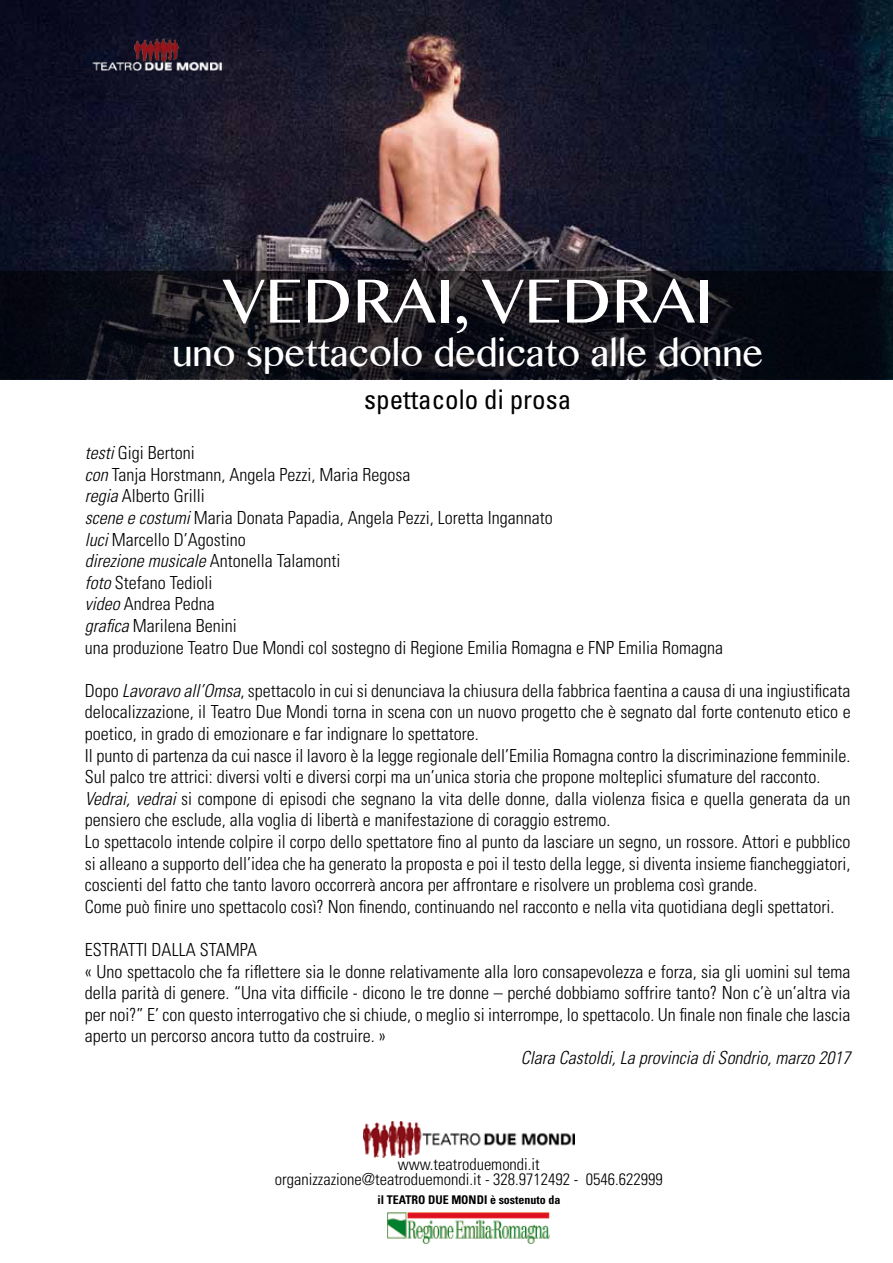
<style>
.page{position:relative;width:893px;height:1263px;background:#fff}
.page>*{position:absolute;margin:0;border:0;box-sizing:border-box;transform-origin:0 0}
.t1{font:63px "Lao MN";color:#fff}
.t2{font:36px "Lao MN";color:#fff}
.t3{font:condensed 27px "Univers";color:#000}
.t4{font:300 condensed 18px/21.6px "Univers";color:#000}
.t5{font:italic 300 condensed 18px "Univers";color:#000}
.t6{font:300 condensed 16.5px/15px "Univers";color:#000;text-align:center}
.t7{font:700 condensed 12px "Univers";color:#000}
.s1{font-style:italic}
</style>
<div class="page">
<img style="left:0;top:0;width:893px;height:271px">
<svg style="left:3px;top:274px;width:887px;height:102px;background:#12131a"></svg>
<div style="left:0;top:271px;width:893px;height:108px;border:2px solid #000"></div>
<img style="left:91px;top:37px;width:132px;height:34px">
<img style="left:388px;top:1212px;width:162px;height:32px">
<img style="left:364px;top:1122px;width:210px;height:35px">
<h1 class="t1" style="left:222px;top:258px;width:492px">VEDRAI, VEDRAI</h1>
<h2 class="t2" style="left:172px;top:329px;width:593px">uno spettacolo dedicato alle donne</h2>
<h3 class="t3" style="left:364px;top:382px;width:208px">spettacolo di prosa</h3>
<p class="t4" style="left:85px;top:442px;width:640px"><span class="s1">testi</span> Gigi Bertoni<br><span class="s1">con</span> Tanja Horstmann, Angela Pezzi, Maria Regosa<br><span class="s1">regia</span> Alberto Grilli<br><span class="s1">scene e costumi</span> Maria Donata Papadia, Angela Pezzi, Loretta Ingannato<br><span class="s1">luci</span> Marcello D’Agostino<br><span class="s1">direzione musicale</span> Antonella Talamonti<br><span class="s1">foto</span> Stefano Tedioli<br><span class="s1">video</span> Andrea Pedna<br><span class="s1">grafica</span> Marilena Benini<br>una produzione Teatro Due Mondi col sostegno di Regione Emilia Romagna e FNP Emilia Romagna</p>
<p class="t4" style="left:85px;top:679px;width:767px">Dopo <span class="s1">Lavoravo all’Omsa</span>, spettacolo in cui si denunciava la chiusura della fabbrica faentina a causa di una ingiustificata delocalizzazione, il Teatro Due Mondi torna in scena con un nuovo progetto che è segnato dal forte contenuto etico e poetico, in grado di emozionare e far indignare lo spettatore.<br>Il punto di partenza da cui nasce il lavoro è la legge regionale dell’Emilia Romagna contro la discriminazione femminile.<br>Sul palco tre attrici: diversi volti e diversi corpi ma un’unica storia che propone molteplici sfumature del racconto.<br><span class="s1">Vedrai, vedrai</span> si compone di episodi che segnano la vita delle donne, dalla violenza fisica e quella generata da un pensiero che esclude, alla voglia di libertà e manifestazione di coraggio estremo.<br>Lo spettacolo intende colpire il corpo dello spettatore fino al punto da lasciare un segno, un rossore. Attori e pubblico si alleano a supporto dell’idea che ha generato la proposta e poi il testo della legge, si diventa insieme fiancheggiatori, coscienti del fatto che tanto lavoro occorrerà ancora per affrontare e risolvere un problema così grande.<br>Come può finire uno spettacolo così? Non finendo, continuando nel racconto e nella vita quotidiana degli spettatori.</p>
<p class="t4" style="left:85px;top:938px;width:767px">ESTRATTI DALLA STAMPA<br>« Uno spettacolo che fa riflettere sia le donne relativamente alla loro consapevolezza e forza, sia gli uomini sul tema della parità di genere. “Una vita difficile - dicono le tre donne – perché dobbiamo soffrire tanto? Non c’è un’altra via per noi?” E’ con questo interrogativo che si chiude, o meglio si interrompe, lo spettacolo. Un finale non finale che lascia aperto un percorso ancora tutto da costruire. »</p>
<p class="t5" style="left:521px;top:1047px;width:331px">Clara Castoldi, La provincia di Sondrio, marzo 2017</p>
<p class="t6" style="left:275px;top:1156px;width:389px">www.teatroduemondi.it<br>organizzazione@teatroduemondi.it - 328.9712492 - 0546.622999</p>
<p class="t7" style="left:377px;top:1193px;width:185px">il TEATRO DUE MONDI è sostenuto da</p>
</div>
